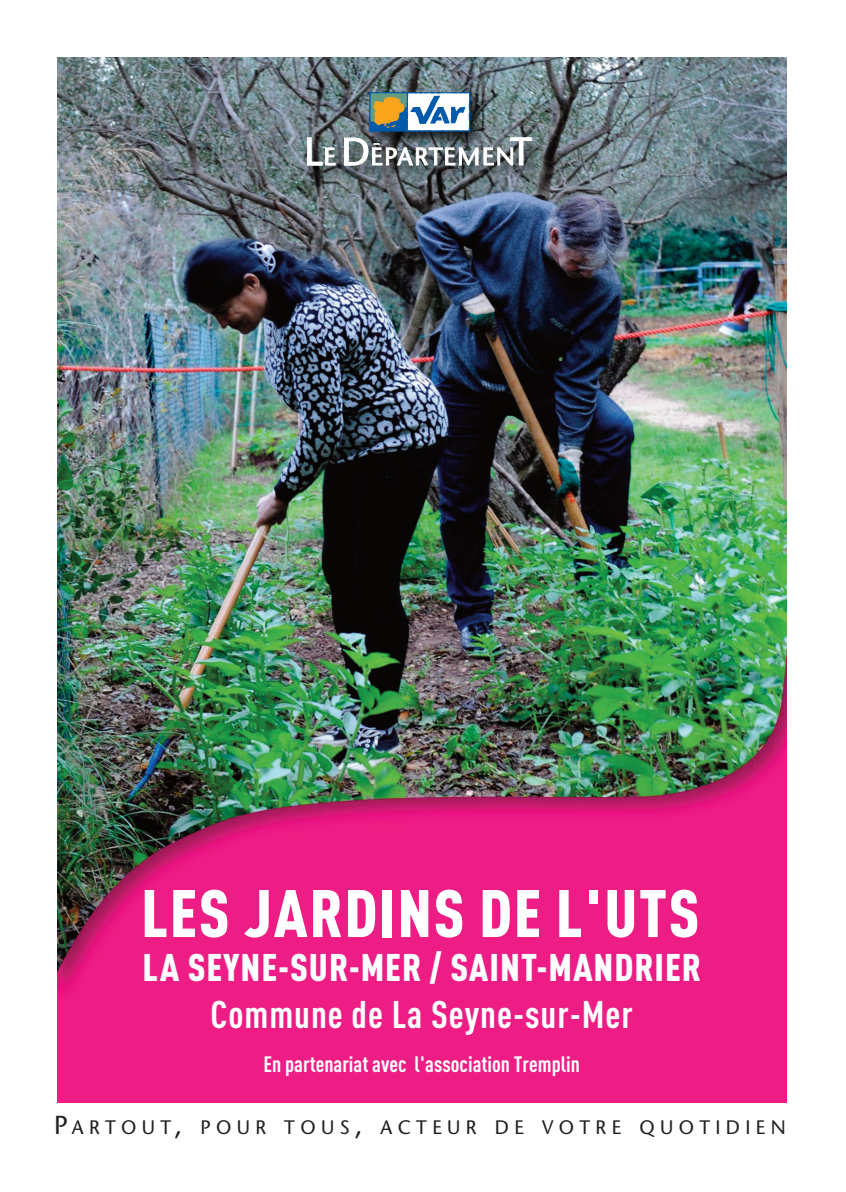
<style>
.page{position:relative;width:846px;height:1192px;background:#fff}
.page>*{position:absolute;margin:0;border:0;box-sizing:border-box;transform-origin:0 0}
.t1{font:900 66px "DIN Cond";letter-spacing:.025em;color:#fff}
.t2{font:900 38px "DIN Cond";letter-spacing:.025em;color:#fff}
.t3{font:700 38px "DIN Cond";letter-spacing:.025em;color:#fff}
.t4{font:700 22px "DIN Cond";color:#fff}
.t5{font:19.6px "Stone Sans";letter-spacing:.28em;color:#231f20}
.s1{font-size:26px}
</style>
<div class="page">
<img style="left:57px;top:57px;width:729px;height:1045px">
<img style="left:292px;top:77px;width:269px;height:129px">
<svg style="left:307px;top:137px;width:28px;height:28px"></svg>
<img style="left:344px;top:92px;width:188px;height:74px">
<p class="t1" style="left:141px;top:890px;width:559px">LES JARDINS DE L'UTS</p>
<p class="t2" style="left:142px;top:953px;width:560px">LA SEYNE-SUR-MER / SAINT-MANDRIER</p>
<p class="t3" style="left:210px;top:1001px;width:423px">Commune de La Seyne-sur-Mer</p>
<p class="t4" style="left:263px;top:1056px;width:318px">En partenariat avec l'association Tremplin</p>
<p class="t5" style="left:54px;top:1119px;width:733px"><span class="s1">P</span>ARTOUT<span class="s1">,</span> POUR TOUS<span class="s1">,</span> ACTEUR DE VOTRE QUOTIDIEN</p>
</div>
